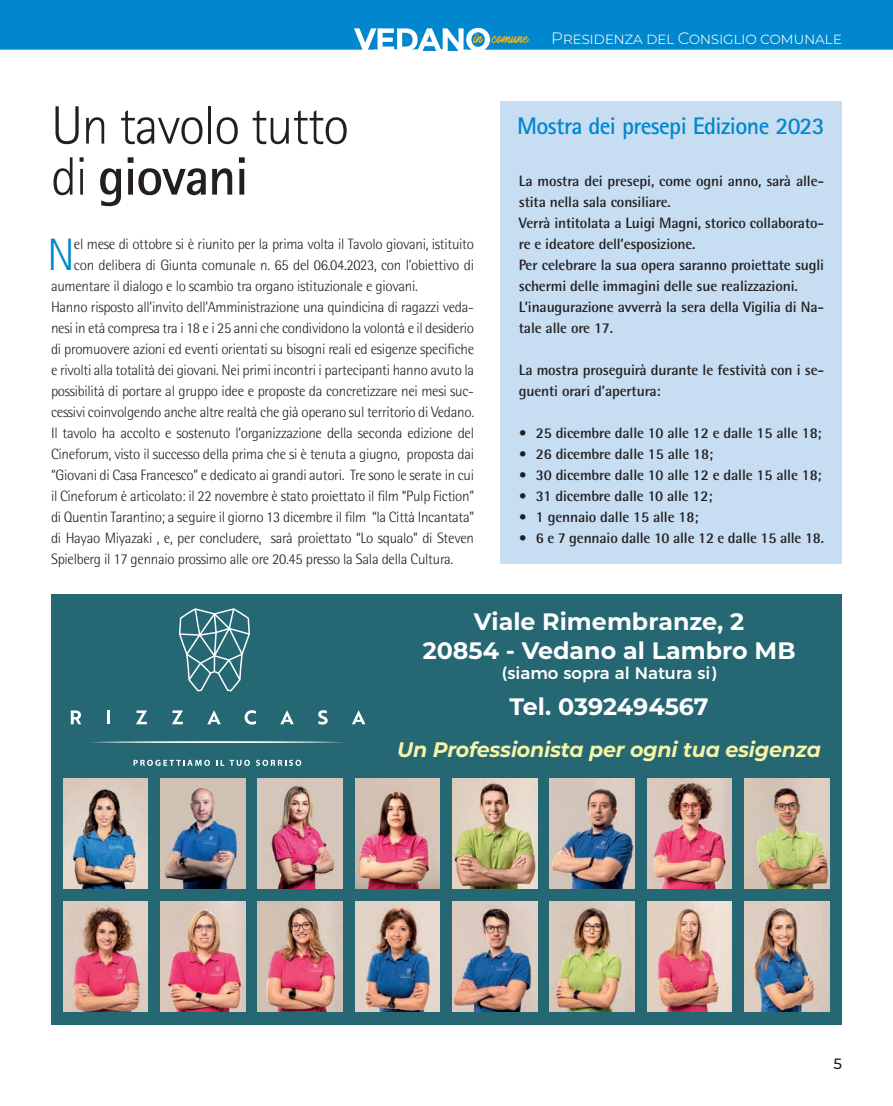
<style>
.page{position:relative;width:893px;height:1106px;background:#fff}
.page>*{position:absolute;margin:0;border:0;box-sizing:border-box;transform-origin:0 0}
.t1{font:300 54px/51px "Rotis Sans Serif Std";letter-spacing:-.025em;color:#231f20}
.t2{font:300 45.45px "Rotis Semi Sans Std";color:#0087cd}
.t3{font:700 24px "Rotis Sans Serif Std";letter-spacing:-.025em;color:#0087cd}
.t4{font:700 23.85px/28.5px "Montserrat";color:#fff;text-align:center}
.t5{font:italic 700 21px "Montserrat";letter-spacing:-.01em;color:#f5f4a8}
.t6{font:500 16.8px "Montserrat";color:#fff}
.t7{font:300 16.5px "Montserrat";letter-spacing:-.025em;color:#fff}
.t8{font:300 15px "Rotis Semi Sans Std";letter-spacing:-.02em;color:#231f20}
.t9{font:700 15px/21px "Rotis Semi Sans Std";letter-spacing:-.01em;color:#231f20}
.t10{font:500 15px "Montserrat";color:#231f20}
.t11{font:12.75px "Mark My Words";color:#fbb416}
.s1{font-weight:700}
</style>
<div class="page">
<div style="left:0;top:0;width:893px;height:50px;background:#0087cd"></div>
<svg style="left:0;top:28px;width:893px;height:23px"></svg>
<div style="left:501px;top:102px;width:341px;height:462px;background:#c6ddf2"></div>
<div style="left:51px;top:594px;width:791px;height:430px;background:#256773"></div>
<svg style="left:71px;top:710px;width:10px;height:14px"></svg>
<hr style="left:107px;top:710px;width:3px;height:14px;background:#fff">
<svg style="left:136px;top:710px;width:11px;height:14px"></svg>
<svg style="left:172px;top:710px;width:11px;height:14px"></svg>
<svg style="left:207px;top:710px;width:14px;height:14px"></svg>
<svg style="left:245px;top:710px;width:11px;height:14px"></svg>
<svg style="left:280px;top:710px;width:14px;height:14px"></svg>
<svg style="left:318px;top:710px;width:10px;height:14px"></svg>
<svg style="left:352px;top:710px;width:13px;height:14px"></svg>
<svg style="left:91px;top:741px;width:252px;height:2px"></svg>
<svg style="left:179px;top:608px;width:71px;height:83px"></svg>
<svg style="left:134px;top:759px;width:76px;height:7px"></svg>
<svg style="left:216px;top:760px;width:8px;height:5px"></svg>
<svg style="left:230px;top:759px;width:20px;height:7px"></svg>
<svg style="left:256px;top:759px;width:45px;height:7px"></svg>
<img style="left:63px;top:901px;width:85px;height:110px">
<img style="left:161px;top:901px;width:84px;height:110px">
<img style="left:258px;top:901px;width:85px;height:110px">
<img style="left:355px;top:901px;width:85px;height:110px">
<img style="left:453px;top:901px;width:84px;height:110px">
<img style="left:550px;top:901px;width:84px;height:110px">
<img style="left:647px;top:901px;width:85px;height:110px">
<img style="left:745px;top:901px;width:84px;height:110px">
<img style="left:63px;top:778px;width:85px;height:110px">
<img style="left:161px;top:778px;width:84px;height:110px">
<img style="left:258px;top:778px;width:85px;height:110px">
<img style="left:355px;top:778px;width:85px;height:110px">
<img style="left:453px;top:778px;width:84px;height:110px">
<img style="left:550px;top:778px;width:84px;height:110px">
<img style="left:647px;top:778px;width:85px;height:110px">
<img style="left:745px;top:778px;width:84px;height:110px">
<p class="t11" style="left:474px;top:31px;width:56px">in comune</p>
<p class="t7" style="left:551px;top:27px;width:292px">Presidenza del Consiglio comunale</p>
<h1 class="t1" style="left:51px;top:100px;width:300px">Un tavolo tutto di <span class="s1">giovani</span></h1>
<h2 class="t2" style="left:47px;top:228px;width:29px">N</h2>
<p class="t8" style="left:74px;top:235px;width:402px">el mese di ottobre si è riunito per la prima volta il Tavolo giovani, istituito</p>
<p class="t8" style="left:74px;top:256px;width:402px">con delibera di Giunta comunale n. 65 del 06.04.2023, con l’obiettivo di</p>
<p class="t8" style="left:51px;top:277px;width:368px">aumentare il dialogo e lo scambio tra organo istituzionale e giovani.</p>
<p class="t8" style="left:51px;top:298px;width:425px">Hanno risposto all’invito dell’Amministrazione una quindicina di ragazzi veda-</p>
<p class="t8" style="left:51px;top:319px;width:425px">nesi in età compresa tra i 18 e i 25 anni che condividono la volontà e il desiderio</p>
<p class="t8" style="left:51px;top:340px;width:425px">di promuovere azioni ed eventi orientati su bisogni reali ed esigenze specifiche</p>
<p class="t8" style="left:51px;top:361px;width:425px">e rivolti alla totalità dei giovani. Nei primi incontri i partecipanti hanno avuto la</p>
<p class="t8" style="left:51px;top:382px;width:425px">possibilità di portare al gruppo idee e proposte da concretizzare nei mesi suc-</p>
<p class="t8" style="left:51px;top:403px;width:425px">cessivi coinvolgendo anche altre realtà che già operano sul territorio di Vedano.</p>
<p class="t8" style="left:51px;top:424px;width:425px">Il tavolo ha accolto e sostenuto l’organizzazione della seconda edizione del</p>
<p class="t8" style="left:51px;top:445px;width:425px">Cineforum, visto il successo della prima che si è tenuta a giugno, proposta dai</p>
<p class="t8" style="left:51px;top:466px;width:425px">“Giovani di Casa Francesco” e dedicato ai grandi autori. Tre sono le serate in cui</p>
<p class="t8" style="left:51px;top:487px;width:425px">il Cineforum è articolato: il 22 novembre è stato proiettato il film “Pulp Fiction”</p>
<p class="t8" style="left:51px;top:508px;width:425px">di Quentin Tarantino; a seguire il giorno 13 dicembre il film “la Città Incantata”</p>
<p class="t8" style="left:51px;top:529px;width:425px">di Hayao Miyazaki , e, per concludere, sarà proiettato “Lo squalo” di Steven</p>
<p class="t8" style="left:51px;top:550px;width:404px">Spielberg il 17 gennaio prossimo alle ore 20.45 presso la Sala della Cultura.</p>
<h3 class="t3" style="left:517px;top:111px;width:309px">Mostra dei presepi Edizione 2023</h3>
<p class="t9" style="left:519px;top:170px;width:307px">La mostra dei presepi, come ogni anno, sarà alle&shy;stita nella sala consiliare.<br>Verrà intitolata a Luigi Magni, storico collaborato&shy;re e ideatore dell’esposizione.<br>Per celebrare la sua opera saranno proiettate sugli schermi delle immagini delle sue realizzazioni.<br>L’inaugurazione avverrà la sera della Vigilia di Na&shy;tale alle ore 17.</p>
<p class="t9" style="left:519px;top:359px;width:307px">La mostra proseguirà durante le festività con i se&shy;guenti orari d’apertura:</p>
<p class="t9" style="left:519px;top:422px;width:304px">• 25 dicembre dalle 10 alle 12 e dalle 15 alle 18;</p>
<p class="t9" style="left:519px;top:443px;width:196px">• 26 dicembre dalle 15 alle 18;</p>
<p class="t9" style="left:519px;top:464px;width:304px">• 30 dicembre dalle 10 alle 12 e dalle 15 alle 18;</p>
<p class="t9" style="left:519px;top:485px;width:195px">• 31 dicembre dalle 10 alle 12;</p>
<p class="t9" style="left:519px;top:506px;width:181px">• 1 gennaio dalle 15 alle 18;</p>
<p class="t9" style="left:519px;top:527px;width:307px">• 6 e 7 gennaio dalle 10 alle 12 e dalle 15 alle 18.</p>
<h3 class="t4" style="left:423px;top:606px;width:374px">Viale Rimembranze, 2<br>20854 - Vedano al Lambro MB</h3>
<p class="t6" style="left:502px;top:659px;width:216px">(siamo sopra al Natura si)</p>
<h3 class="t4" style="left:510px;top:691px;width:201px">Tel. 0392494567</h3>
<h3 class="t5" style="left:397px;top:734px;width:425px">Un Professionista per ogni tua esigenza</h3>
<p class="t10" style="left:833px;top:1053px;width:10px">5</p>
</div>
